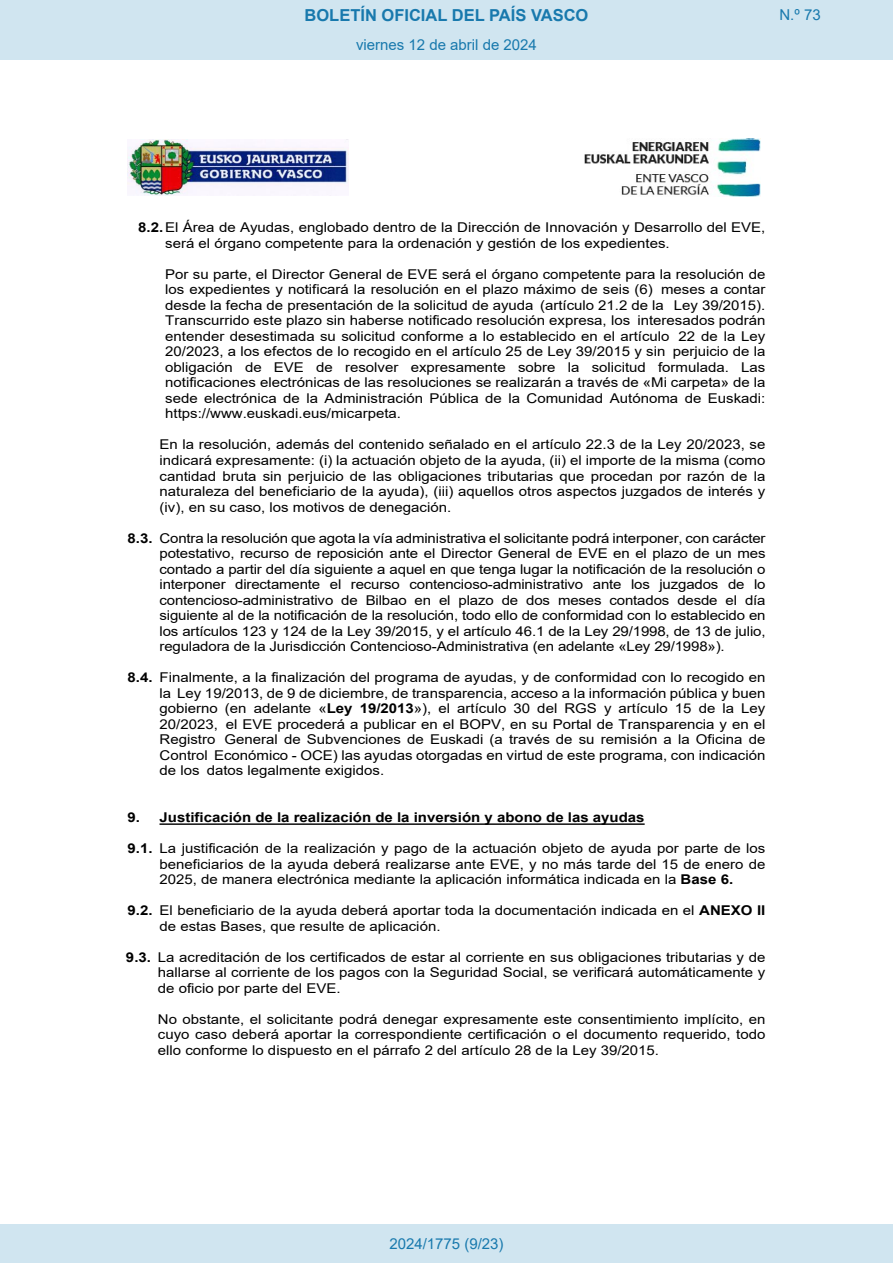
<style>
.page{position:relative;width:893px;height:1263px;background:#fff}
.page>*{position:absolute;margin:0;border:0;box-sizing:border-box;transform-origin:0 0}
.t1{font:700 16.5px "Arial";color:#1879ad}
.Paginacion_Centro{font:15px "Arial";color:#1879ad}
.t2{font:13.5px/15.5px "Arial";color:#000;text-align:justify;scale:1.11 1}
.t3{font:700 13.5px "Arial";color:#000;scale:1.11 1}
.s1{font-weight:700}
</style>
<div class="page">
<img style="left:128px;top:139px;width:221px;height:57px">
<img style="left:584px;top:139px;width:177px;height:57px">
<hr style="left:160px;top:823px;width:485px;height:2px;background:#000">
<div style="left:0;top:0;width:893px;height:60px;background:#d0e5f0"></div>
<div style="left:0;top:1225px;width:893px;height:38px;background:#d0e5f0"></div>
<p class="t1" style="left:305px;top:3px;width:285px">BOLETÍN OFICIAL DEL PAÍS VASCO</p>
<p class="Paginacion_Centro" style="left:779px;top:5px;width:43px">N.º 73</p>
<p class="Paginacion_Centro" style="left:356px;top:35px;width:182px">viernes 12 de abril de 2024</p>
<p class="t2" style="left:165px;top:220px;width:542px;text-indent:-27px"><span class="s1">8.2.</span>El Área de Ayudas, englobado dentro de la Dirección de Innovación y Desarrollo del EVE, será el órgano competente para la ordenación y gestión de los expedientes.</p>
<p class="t2" style="left:165px;top:266px;width:542px">Por su parte, el Director General de EVE será el órgano competente para la resolución de los expedientes y notificará la resolución en el plazo máximo de seis (6) meses a contar desde la fecha de presentación de la solicitud de ayuda (artículo 21.2 de la Ley 39/2015).<br>Transcurrido este plazo sin haberse notificado resolución expresa, los interesados podrán entender desestimada su solicitud conforme a lo establecido en el artículo 22 de la Ley 20/2023, a los efectos de lo recogido en el artículo 25 de Ley 39/2015 y sin perjuicio de la obligación de EVE de resolver expresamente sobre la solicitud formulada. Las notificaciones electrónicas de las resoluciones se realizarán a través de «Mi carpeta» de la sede electrónica de la Administración Pública de la Comunidad Autónoma de Euskadi: https://www.euskadi.eus/micarpeta.</p>
<p class="t2" style="left:160px;top:437px;width:547px">En la resolución, además del contenido señalado en el artículo 22.3 de la Ley 20/2023, se indicará expresamente: (i) la actuación objeto de la ayuda, (ii) el importe de la misma (como cantidad bruta sin perjuicio de las obligaciones tributarias que procedan por razón de la naturaleza del beneficiario de la ayuda), (iii) aquellos otros aspectos juzgados de interés y (iv), en su caso, los motivos de denegación.</p>
<p class="t2" style="left:160px;top:530px;width:547px;text-indent:-32px"><span class="s1">8.3.</span> Contra la resolución que agota la vía administrativa el solicitante podrá interponer, con carácter potestativo, recurso de reposición ante el Director General de EVE en el plazo de un mes contado a partir del día siguiente a aquel en que tenga lugar la notificación de la resolución o interponer directamente el recurso contencioso-administrativo ante los juzgados de lo contencioso-administrativo de Bilbao en el plazo de dos meses contados desde el día siguiente al de la notificación de la resolución, todo ello de conformidad con lo establecido en los artículos 123 y 124 de la Ley 39/2015, y el artículo 46.1 de la Ley 29/1998, de 13 de julio, reguladora de la Jurisdicción Contencioso-Administrativa (en adelante «Ley 29/1998»).</p>
<p class="t2" style="left:160px;top:670px;width:547px;text-indent:-32px"><span class="s1">8.4.</span> Finalmente, a la finalización del programa de ayudas, y de conformidad con lo recogido en la Ley 19/2013, de 9 de diciembre, de transparencia, acceso a la información pública y buen gobierno (en adelante «<span class="s1">Ley 19/2013</span>»), el artículo 30 del RGS y artículo 15 de la Ley 20/2023, el EVE procederá a publicar en el BOPV, en su Portal de Transparencia y en el Registro General de Subvenciones de Euskadi (a través de su remisión a la Oficina de Control Económico - OCE) las ayudas otorgadas en virtud de este programa, con indicación de los datos legalmente exigidos.</p>
<p class="t3" style="left:128px;top:808px;width:467px">9. Justificación de la realización de la inversión y abono de las ayudas</p>
<p class="t2" style="left:160px;top:840px;width:547px;text-indent:-32px"><span class="s1">9.1.</span> La justificación de la realización y pago de la actuación objeto de ayuda por parte de los beneficiarios de la ayuda deberá realizarse ante EVE, y no más tarde del 15 de enero de 2025, de manera electrónica mediante la aplicación informática indicada en la <span class="s1">Base 6.</span></p>
<p class="t2" style="left:160px;top:902px;width:547px;text-indent:-32px"><span class="s1">9.2.</span> El beneficiario de la ayuda deberá aportar toda la documentación indicada en el <span class="s1">ANEXO II </span>de estas Bases, que resulte de aplicación.</p>
<p class="t2" style="left:158px;top:949px;width:549px;text-indent:-32px"><span class="s1">9.3.</span> La acreditación de los certificados de estar al corriente en sus obligaciones tributarias y de hallarse al corriente de los pagos con la Seguridad Social, se verificará automáticamente y de oficio por parte del EVE.</p>
<p class="t2" style="left:158px;top:1011px;width:549px">No obstante, el solicitante podrá denegar expresamente este consentimiento implícito, en cuyo caso deberá aportar la correspondiente certificación o el documento requerido, todo ello conforme lo dispuesto en el párrafo 2 del artículo 28 de la Ley 39/2015.</p>
<p class="Paginacion_Centro" style="left:389px;top:1234px;width:116px">2024/1775 (9/23)</p>
</div>
